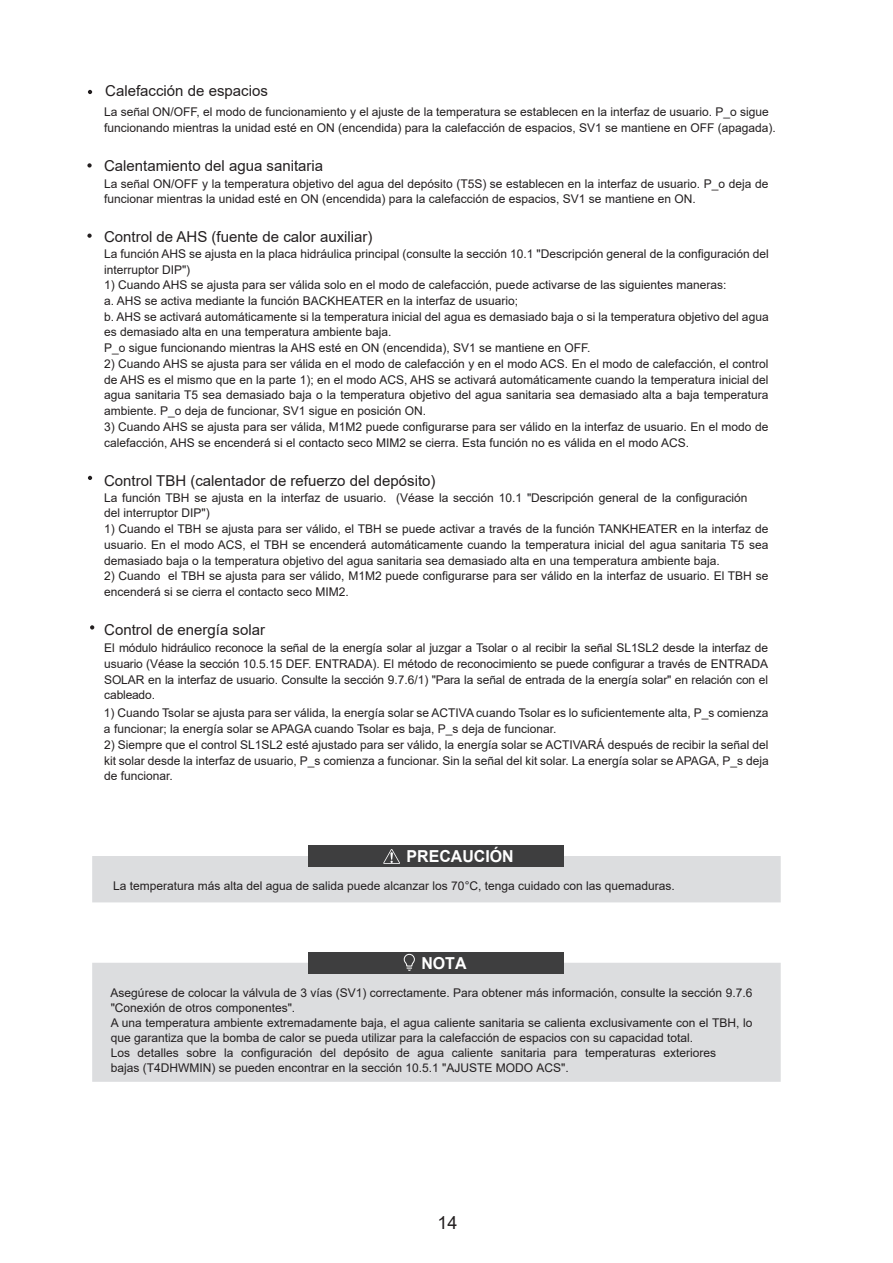
<style>
.page{position:relative;width:893px;height:1263px;background:#fff}
.page>*{position:absolute;margin:0;border:0;box-sizing:border-box;transform-origin:0 0}
.t1{font:18px "Arial";color:#231f20}
.t2{font:700 16.5px "Arial";color:#fff}
.t3{font:15px "Arial";color:#231f20}
.t4{font:12px/15.8px "Arial";color:#231f20}
</style>
<div class="page">
<svg style="left:88px;top:90px;width:4px;height:4px"></svg>
<svg style="left:88px;top:476px;width:4px;height:4px"></svg>
<svg style="left:87px;top:163px;width:5px;height:5px"></svg>
<svg style="left:87px;top:234px;width:5px;height:4px"></svg>
<svg style="left:90px;top:625px;width:4px;height:4px"></svg>
<div style="left:309px;top:845px;width:255px;height:22px;background:#3e3e3f"></div>
<svg style="left:92px;top:849px;width:689px;height:53px"></svg>
<div style="left:92px;top:963px;width:689px;height:119px;background:#dcdddf"></div>
<div style="left:309px;top:952px;width:255px;height:21px;background:#3e3e3f"></div>
<svg style="left:403px;top:953px;width:12px;height:18px"></svg>
<p class="t3" style="left:105px;top:81px;width:164px">Calefacción de espacios</p>
<p class="t4" style="left:104px;top:104px;width:673px">La señal ON/OFF, el modo de funcionamiento y el ajuste de la temperatura se establecen en la interfaz de usuario. P_o sigue funcionando mientras la unidad esté en ON (encendida) para la calefacción de espacios, SV1 se mantiene en OFF (apagada).</p>
<p class="t3" style="left:104px;top:156px;width:221px">Calentamiento del agua sanitaria</p>
<p class="t4" style="left:104px;top:176px;width:666px;line-height:15.1px">La señal ON/OFF y la temperatura objetivo del agua del depósito (T5S) se establecen en la interfaz de usuario. P_o deja de funcionar mientras la unidad esté en ON (encendida) para la calefacción de espacios, SV1 se mantiene en ON.</p>
<p class="t3" style="left:104px;top:226px;width:270px">Control de AHS (fuente de calor auxiliar)</p>
<p class="t4" style="left:104px;top:246px;width:666px;line-height:15.3px">La función AHS se ajusta en la placa hidráulica principal (consulte la sección 10.1 "Descripción general de la configuración del interruptor DIP")</p>
<p class="t4" style="left:104px;top:277px;width:666px">1) Cuando AHS se ajusta para ser válida solo en el modo de calefacción, puede activarse de las siguientes maneras:<br>a. AHS se activa mediante la función BACKHEATER en la interfaz de usuario;<br>b. AHS se activará automáticamente si la temperatura inicial del agua es demasiado baja o si la temperatura objetivo del agua es demasiado alta en una temperatura ambiente baja.<br>P_o sigue funcionando mientras la AHS esté en ON (encendida), SV1 se mantiene en OFF.</p>
<p class="t4" style="left:104px;top:356px;width:666px;text-align:justify">2) Cuando AHS se ajusta para ser válida en el modo de calefacción y en el modo ACS. En el modo de calefacción, el control de AHS es el mismo que en la parte 1); en el modo ACS, AHS se activará automáticamente cuando la temperatura inicial del agua sanitaria T5 sea demasiado baja o la temperatura objetivo del agua sanitaria sea demasiado alta a baja temperatura ambiente. P_o deja de funcionar, SV1 sigue en posición ON.</p>
<p class="t4" style="left:104px;top:419px;width:666px">3) Cuando AHS se ajusta para ser válida, M1M2 puede configurarse para ser válido en la interfaz de usuario. En el modo de calefacción, AHS se encenderá si el contacto seco MIM2 se cierra. Esta función no es válida en el modo ACS.</p>
<p class="t3" style="left:104px;top:470px;width:333px">Control TBH (calentador de refuerzo del depósito)</p>
<p class="t4" style="left:104px;top:490px;width:645px;line-height:15.1px">La función TBH se ajusta en la interfaz de usuario. (Véase la sección 10.1 "Descripción general de la configuración del interruptor DIP")</p>
<p class="t4" style="left:104px;top:521px;width:666px;text-align:justify">1) Cuando el TBH se ajusta para ser válido, el TBH se puede activar a través de la función TANKHEATER en la interfaz de usuario. En el modo ACS, el TBH se encenderá automáticamente cuando la temperatura inicial del agua sanitaria T5 sea demasiado baja o la temperatura objetivo del agua sanitaria sea demasiado alta en una temperatura ambiente baja.</p>
<p class="t4" style="left:104px;top:568px;width:666px">2) Cuando el TBH se ajusta para ser válido, M1M2 puede configurarse para ser válido en la interfaz de usuario. El TBH se encenderá si se cierra el contacto seco MIM2.</p>
<p class="t3" style="left:104px;top:620px;width:162px">Control de energía solar</p>
<p class="t4" style="left:104px;top:640px;width:665px;text-align:justify">El módulo hidráulico reconoce la señal de la energía solar al juzgar a Tsolar o al recibir la señal SL1SL2 desde la interfaz de usuario (Véase la sección 10.5.15 DEF. ENTRADA). El método de reconocimiento se puede configurar a través de ENTRADA SOLAR en la interfaz de usuario. Consulte la sección 9.7.6/1) "Para la señal de entrada de la energía solar" en relación con el cableado.</p>
<p class="t4" style="left:104px;top:705px;width:666px">1) Cuando Tsolar se ajusta para ser válida, la energía solar se ACTIVA cuando Tsolar es lo suficientemente alta, P_s comienza a funcionar; la energía solar se APAGA cuando Tsolar es baja, P_s deja de funcionar.</p>
<p class="t4" style="left:104px;top:737px;width:666px;text-align:justify">2) Siempre que el control SL1SL2 esté ajustado para ser válido, la energía solar se ACTIVARÁ después de recibir la señal del kit solar desde la interfaz de usuario, P_s comienza a funcionar. Sin la señal del kit solar. La energía solar se APAGA, P_s deja de funcionar.</p>
<h2 class="t2" style="left:407px;top:845px;width:109px">PRECAUCIÓN</h2>
<p class="t4" style="left:113px;top:877px;width:563px">La temperatura más alta del agua de salida puede alcanzar los 70°C, tenga cuidado con las quemaduras.</p>
<h2 class="t2" style="left:421px;top:952px;width:47px">NOTA</h2>
<p class="t4" style="left:111px;top:985px;width:643px;line-height:15px">Asegúrese de colocar la válvula de 3 vías (SV1) correctamente. Para obtener más información, consulte la sección 9.7.6 "Conexión de otros componentes".<br>A una temperatura ambiente extremadamente baja, el agua caliente sanitaria se calienta exclusivamente con el TBH, lo que garantiza que la bomba de calor se pueda utilizar para la calefacción de espacios con su capacidad total.<br>Los detalles sobre la configuración del depósito de agua caliente sanitaria para temperaturas exteriores<br>bajas (T4DHWMIN) se pueden encontrar en la sección 10.5.1 "AJUSTE MODO ACS".</p>
<h1 class="t1" style="left:437px;top:1210px;width:22px">14</h1>
</div>
